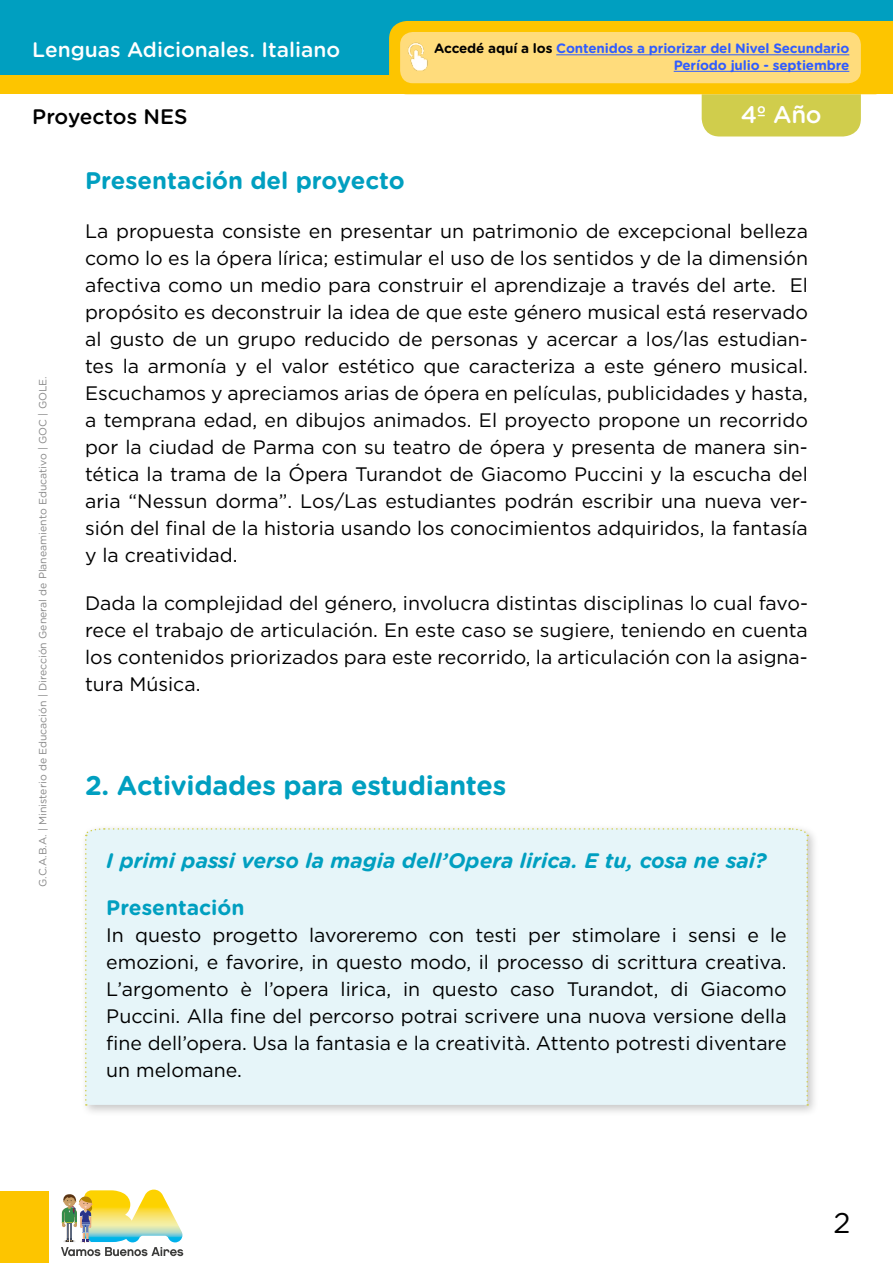
<style>
.page{position:relative;width:893px;height:1263px;background:#fff}
.page>*{position:absolute;margin:0;border:0;box-sizing:border-box;transform-origin:0 0}
.t1{font:28.5px "Gotham Rounded";color:#000}
.t2{font:700 27px "Gotham Rounded";letter-spacing:-.01em;color:#009fc0}
.t3{font:700 24px "Gotham Rounded";color:#009fc0}
.t4{font:500 24px "Gotham Rounded";color:#fff}
.t5{font:italic 700 21px "Gotham Rounded";color:#009fc0}
.t6{font:500 21px "Gotham Rounded";color:#fff}
.t7{font:500 21px "Gotham Rounded";color:#000}
.t8{font:700 21px "Gotham Rounded";color:#009fc0}
.t9{font:19.5px/27px "Gotham";color:#000;text-align:justify}
.t10{font:700 13.5px/16.5px "Gotham Rounded";letter-spacing:-.01em;color:#305cff;text-align:right}
.t11{font:10.5px "Gotham Rounded";color:#878787}
.s1{color:#000}
</style>
<div class="page">
<div style="left:0;top:0;width:893px;height:78px;background:#009fc0"></div>
<div style="left:0;top:1191px;width:48px;height:72px;background:#fdc500"></div>
<svg style="left:61px;top:1189px;width:122px;height:67px"></svg>
<div style="left:0;top:75px;width:893px;height:19px;background:#fdc500"></div>
<svg style="left:389px;top:21px;width:504px;height:115px"></svg>
<div style="left:400px;top:32px;width:461px;height:51px;background:#ffdc7c;border-radius:13px"></div>
<img style="left:400px;top:33px;width:28px;height:48px">
<hr style="left:556px;top:54px;width:293px;height:1px;background:#305cff">
<hr style="left:674px;top:71px;width:175px;height:1px;background:#305cff">
<div style="left:80px;top:823px;width:739px;height:293px;background:#000;opacity:.22"></div>
<div style="left:84px;top:827px;width:724px;height:279px;background:#e6f5f9"></div>
<p class="t6" style="left:32px;top:35px;width:309px">Lenguas Adicionales. Italiano</p>
<p class="t7" style="left:32px;top:101px;width:157px">Proyectos NES</p>
<p class="t10" style="left:434px;top:40px;width:417px"><span class="s1">Accedé aquí a los</span> Contenidos a priorizar del Nivel Secundario<br>Período julio - septiembre</p>
<p class="t4" style="left:741px;top:97px;width:82px">4º Año</p>
<p class="t11" style="left:36px;top:887px;width:512px;rotate:-90deg">G.C.A.B.A. | Ministerio de Educación | Dirección General de Planeamiento Educativo | GOC | GOLE.</p>
<p class="t3" style="left:85px;top:163px;width:321px">Presentación del proyecto</p>
<p class="t9" style="left:85px;top:217px;width:724px">La propuesta consiste en presentar un patrimonio de excepcional belleza como lo es la ópera lírica; estimular el uso de los sentidos y de la dimensión afectiva como un medio para construir el aprendizaje a través del arte. El propósito es deconstruir la idea de que este género musical está reservado al gusto de un grupo reducido de personas y acercar a los/las estudian&shy;tes la armonía y el valor estético que caracteriza a este género musical.<br>Escuchamos y apreciamos arias de ópera en películas, publicidades y hasta, a temprana edad, en dibujos animados. El proyecto propone un recorrido por la ciudad de Parma con su teatro de ópera y presenta de manera sin&shy;tética la trama de la Ópera Turandot de Giacomo Puccini y la escucha del aria “Nessun dorma”. Los/Las estudiantes podrán escribir una nueva ver&shy;sión del final de la historia usando los conocimientos adquiridos, la fantasía y la creatividad.</p>
<p class="t9" style="left:85px;top:589px;width:724px">Dada la complejidad del género, involucra distintas disciplinas lo cual favo&shy;rece el trabajo de articulación. En este caso se sugiere, teniendo en cuenta los contenidos priorizados para este recorrido, la articulación con la asigna&shy;tura Música.</p>
<h2 class="t2" style="left:85px;top:765px;width:423px">2. Actividades para estudiantes</h2>
<p class="t5" style="left:106px;top:845px;width:662px">I primi passi verso la magia dell’Opera lirica. E tu, cosa ne sai?</p>
<p class="t8" style="left:106px;top:892px;width:140px">Presentación</p>
<p class="t9" style="left:106px;top:921px;width:682px">In questo progetto lavoreremo con testi per stimolare i sensi e le emozioni, e favorire, in questo modo, il processo di scrittura creativa.<br>L’argomento è l’opera lirica, in questo caso Turandot, di Giacomo Puccini. Alla fine del percorso potrai scrivere una nuova versione della fine dell’opera. Usa la fantasia e la creatività. Attento potresti diventare un melomane.</p>
<h1 class="t1" style="left:833px;top:1203px;width:19px">2</h1>
</div>
